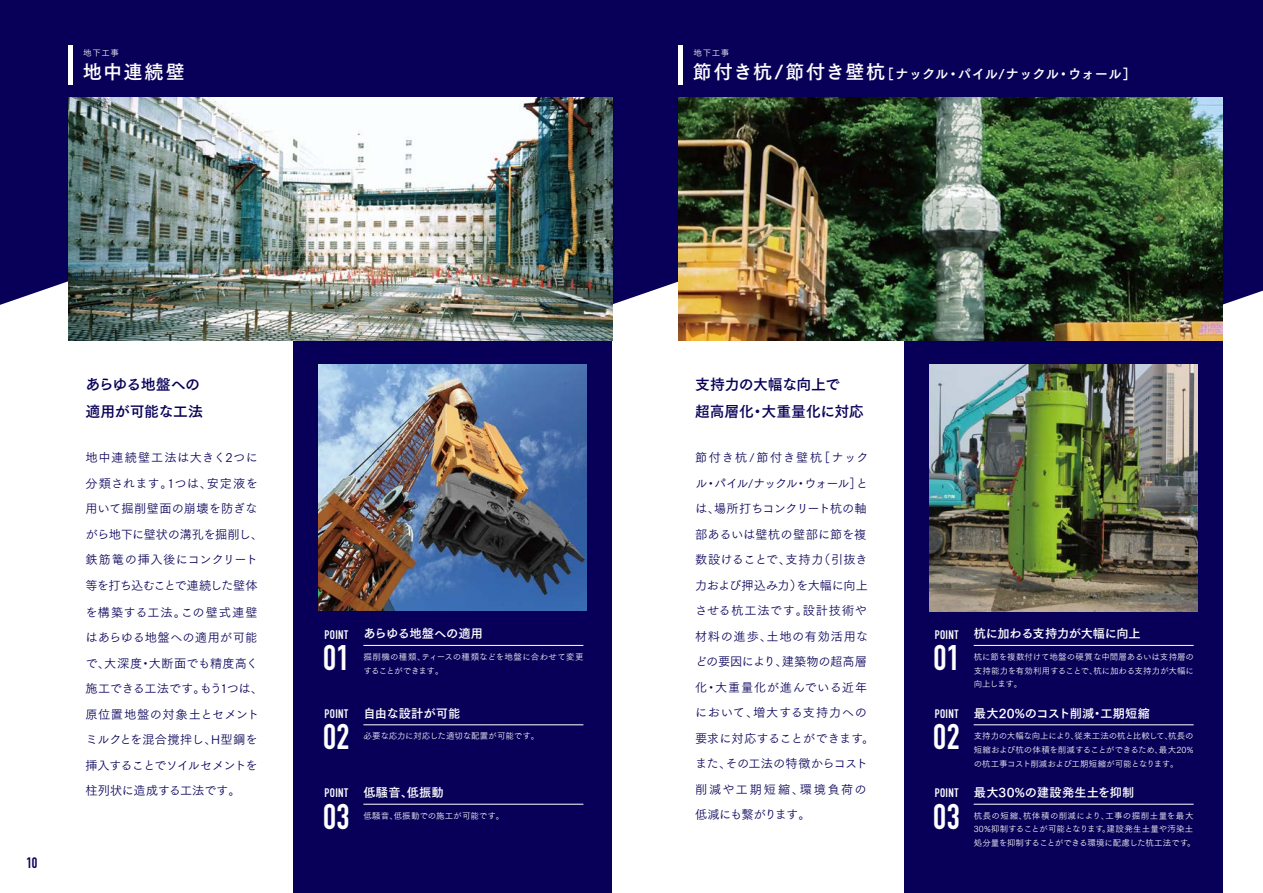
<style>
.page{position:relative;width:1263px;height:893px;background:#fff}
.page>*{position:absolute;margin:0;border:0;box-sizing:border-box;transform-origin:0 0}
.t1{font:700 35.1px "DIN Condensed";letter-spacing:.015em;color:#fff}
.t2{font:19.2px "Tsuku Go Pro B";letter-spacing:.085em;color:#fff}
.t3{font:14.85px/26.5px "Tsuku Go Pro B";letter-spacing:-.02em;color:#080058}
.t4{font:700 14.85px "DIN Condensed";color:#080058}
.t5{font:13.35px "Tsuku Go Pro B";color:#fff}
.t6{font:12.15px/25.5px "Tsuku Go Pro R";color:#080058}
.t7{font:12.15px "Tsuku Go Pro B";letter-spacing:-.005em;color:#fff}
.t8{font:12.15px "Tsuku Go Pro B";letter-spacing:-.03em;color:#fff}
.t9{font:8.55px/13.8px "Tsuku Go Pro R";letter-spacing:-.01em;color:#fff}
.s1{font-size:19.2px}
.s2{font-family:"DIN Condensed";font-weight:700}
</style>
<div class="page">
<div style="left:0;top:0;width:1263px;height:305px;background:#080058"></div>
<div style="left:293px;top:340px;width:319px;height:553px;background:#080058"></div>
<div style="left:904px;top:340px;width:318px;height:553px;background:#080058"></div>
<img style="left:319px;top:365px;width:268px;height:245px">
<img style="left:68px;top:98px;width:544px;height:242px">
<img style="left:929px;top:365px;width:268px;height:246px">
<img style="left:678px;top:98px;width:544px;height:242px">
<hr style="left:68px;top:46px;width:4px;height:39px;background:#fff">
<hr style="left:363px;top:804px;width:220px;height:1px;background:#fff">
<hr style="left:363px;top:724px;width:220px;height:1px;background:#fff">
<hr style="left:363px;top:645px;width:220px;height:1px;background:#fff">
<hr style="left:678px;top:46px;width:4px;height:39px;background:#fff">
<hr style="left:974px;top:804px;width:219px;height:1px;background:#fff">
<hr style="left:974px;top:724px;width:219px;height:1px;background:#fff">
<hr style="left:974px;top:645px;width:219px;height:1px;background:#fff">
<p class="t9" style="left:83px;top:45px;width:37px">地下工事</p>
<h2 class="t2" style="left:83px;top:55px;width:104px">地中連続壁</h2>
<p class="t9" style="left:693px;top:45px;width:37px">地下工事</p>
<p class="t5" style="left:693px;top:62px;width:445px"><span class="s1">節付き杭/節付き壁杭</span>［ナックル・パイル/ナックル・ウォール］</p>
<p class="t4" style="left:26px;top:853px;width:12px">10</p>
<p class="t3" style="left:85px;top:370px;width:119px">あらゆる地盤への適用が可能な工法</p>
<p class="t6" style="left:85px;top:443px;width:179px">地中連続壁工法は大きく2つに分類されます。1つは、安定液を用いて掘削壁面の崩壊を防ぎながら地下に壁状の溝孔を掘削し、鉄筋篭の挿入後にコンクリート等を打ち込むことで連続した壁体</p>
<p class="t6" style="left:85px;top:598px;width:179px">を構築する工法。この壁式連壁はあらゆる地盤への適用が可能で、大深度・大断面でも精度高く施工できる工法です。もう1つは、原位置地盤の対象土とセメントミルクとを混合撹拌し、H型鋼を挿入することでソイルセメントを柱列状に造成する工法です。</p>
<p class="t7" style="left:324px;top:623px;width:160px"><span class="s2">POINT</span> あらゆる地盤への適用</p>
<p class="t9" style="left:363px;top:649px;width:222px">掘削機の種類、ティースの種類などを地盤に合わせて変更することができます。</p>
<h1 class="t1" style="left:323px;top:634px;width:28px">01</h1>
<p class="t7" style="left:324px;top:702px;width:137px"><span class="s2">POINT</span> 自由な設計が可能</p>
<p class="t9" style="left:363px;top:728px;width:177px">必要な応力に対応した適切な配置が可能です。</p>
<h1 class="t1" style="left:323px;top:713px;width:28px">02</h1>
<p class="t7" style="left:324px;top:782px;width:121px"><span class="s2">POINT</span> 低騒音、低振動</p>
<p class="t9" style="left:363px;top:807px;width:142px">低騒音、低振動での施工が可能です。</p>
<h1 class="t1" style="left:323px;top:793px;width:28px">03</h1>
<p class="t3" style="left:695px;top:370px;width:170px">支持力の大幅な向上で<br>超高層化・大重量化に対応</p>
<p class="t6" style="left:695px;top:443px;width:181px">節付き杭/節付き壁杭［ナックル・パイル/ナックル・ウォール］とは、場所打ちコンクリート杭の軸部あるいは壁杭の壁部に節を複数設けることで、支持力（引抜き力および押込み力）を大幅に向上させる杭工法です。設計技術や材料の進歩、土地の有効活用などの要因により、建築物の超高層化・大重量化が進んでいる近年において、増大する支持力への要求に対応することができます。また、その工法の特徴からコスト削減や工期短縮、環境負荷の低減にも繋がります。</p>
<p class="t8" style="left:935px;top:623px;width:208px"><span class="s2">POINT</span> 杭に加わる支持力が大幅に向上</p>
<p class="t9" style="left:974px;top:649px;width:222px;text-align:justify">杭に節を複数付けて地盤の硬質な中間層あるいは支持層の支持能力を有効利用することで、杭に加わる支持力が大幅に向上します。</p>
<h1 class="t1" style="left:933px;top:634px;width:28px">01</h1>
<p class="t7" style="left:935px;top:702px;width:217px"><span class="s2">POINT</span> 最大20%のコスト削減・工期短縮</p>
<p class="t9" style="left:974px;top:728px;width:221px;text-align:justify">支持力の大幅な向上により、従来工法の杭と比較して、杭長の短縮および杭の体積を削減することができるため、最大20%の杭工事コスト削減および工期短縮が可能となります。</p>
<h1 class="t1" style="left:933px;top:713px;width:28px">02</h1>
<p class="t7" style="left:935px;top:782px;width:201px"><span class="s2">POINT</span> 最大30%の建設発生土を抑制</p>
<p class="t9" style="left:974px;top:807px;width:223px">杭長の短縮、杭体積の削減により、工事の掘削土量を最大<br>30%抑制することが可能となります。建設発生土量や汚染土処分量を抑制することができる環境に配慮した杭工法です。</p>
<h1 class="t1" style="left:933px;top:793px;width:28px">03</h1>
</div>
